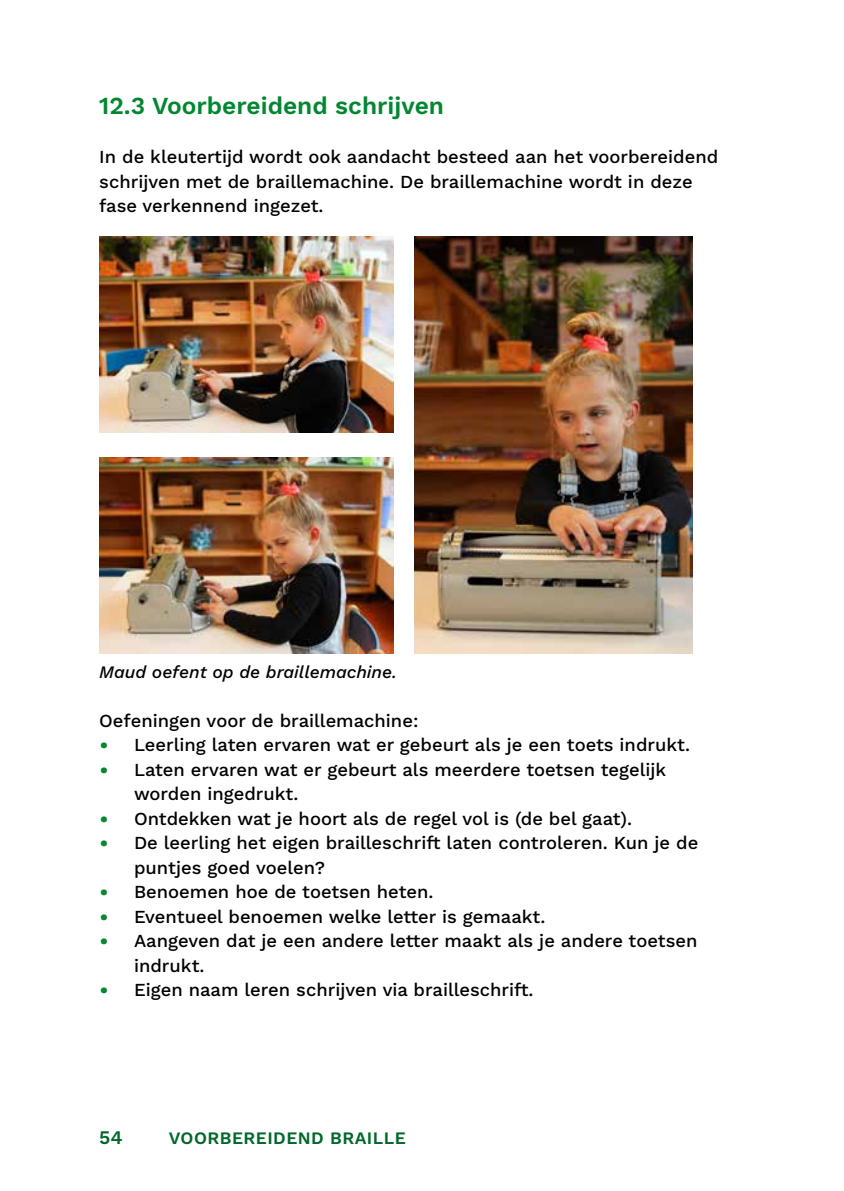
<style>
.page{position:relative;width:844px;height:1191px;background:#fff}
.page>*{position:absolute;margin:0;border:0;box-sizing:border-box;transform-origin:0 0}
.Kop_2{font:600 24.5px "Work Sans";color:#008631}
.t1{font:600 19.25px "Work Sans";color:#00662c}
.Bullit{font:500 18.38px/24.5px "Work Sans";color:#000}
.Broodtekst{font:500 18.38px/24.5px "Work Sans";color:#000}
.Bijschrift{font:italic 500 17.5px "Work Sans";color:#000}
.t2{font:600 17.5px "Work Sans";letter-spacing:.025em;color:#00662c}
.s1{font-size:22.75px;color:#008631}
</style>
<div class="page">
<img style="left:99px;top:237px;width:294px;height:196px">
<img style="left:99px;top:457px;width:294px;height:196px">
<img style="left:414px;top:237px;width:278px;height:416px">
<h2 class="Kop_2" style="left:99px;top:87px;width:346px">12.3 Voorbereidend schrijven</h2>
<p class="Broodtekst" style="left:99px;top:144px;width:620px">In de kleutertijd wordt ook aandacht besteed aan het voorbereidend schrijven met de braillemachine. De braillemachine wordt in deze fase verkennend ingezet.</p>
<p class="Bijschrift" style="left:99px;top:658px;width:299px">Maud oefent op de braillemachine.</p>
<p class="Broodtekst" style="left:99px;top:707px;width:320px">Oefeningen voor de braillemachine:</p>
<p class="Bullit" style="left:99px;top:732px;width:592px"><span class="s1">•</span> Leerling laten ervaren wat er gebeurt als je een toets indrukt.</p>
<p class="Bullit" style="left:134px;top:756px;width:533px;text-indent:-35px"><span class="s1">•</span> Laten ervaren wat er gebeurt als meerdere toetsen tegelijk worden ingedrukt.</p>
<p class="Bullit" style="left:99px;top:805px;width:534px"><span class="s1">•</span> Ontdekken wat je hoort als de regel vol is (de bel gaat).</p>
<p class="Bullit" style="left:134px;top:830px;width:565px;text-indent:-35px"><span class="s1">•</span> De leerling het eigen brailleschrift laten controleren. Kun je de puntjes goed voelen?</p>
<p class="Bullit" style="left:99px;top:879px;width:335px"><span class="s1">•</span> Benoemen hoe de toetsen heten.</p>
<p class="Bullit" style="left:99px;top:903px;width:447px"><span class="s1">•</span> Eventueel benoemen welke letter is gemaakt.</p>
<p class="Bullit" style="left:134px;top:928px;width:564px;text-indent:-35px"><span class="s1">•</span> Aangeven dat je een andere letter maakt als je andere toetsen indrukt.</p>
<p class="Bullit" style="left:99px;top:977px;width:435px"><span class="s1">•</span> Eigen naam leren schrijven via brailleschrift.</p>
<p class="t1" style="left:99px;top:1122px;width:25px">54</p>
<p class="t2" style="left:169px;top:1124px;width:238px">Voorberei dend brai lle</p>
</div>
